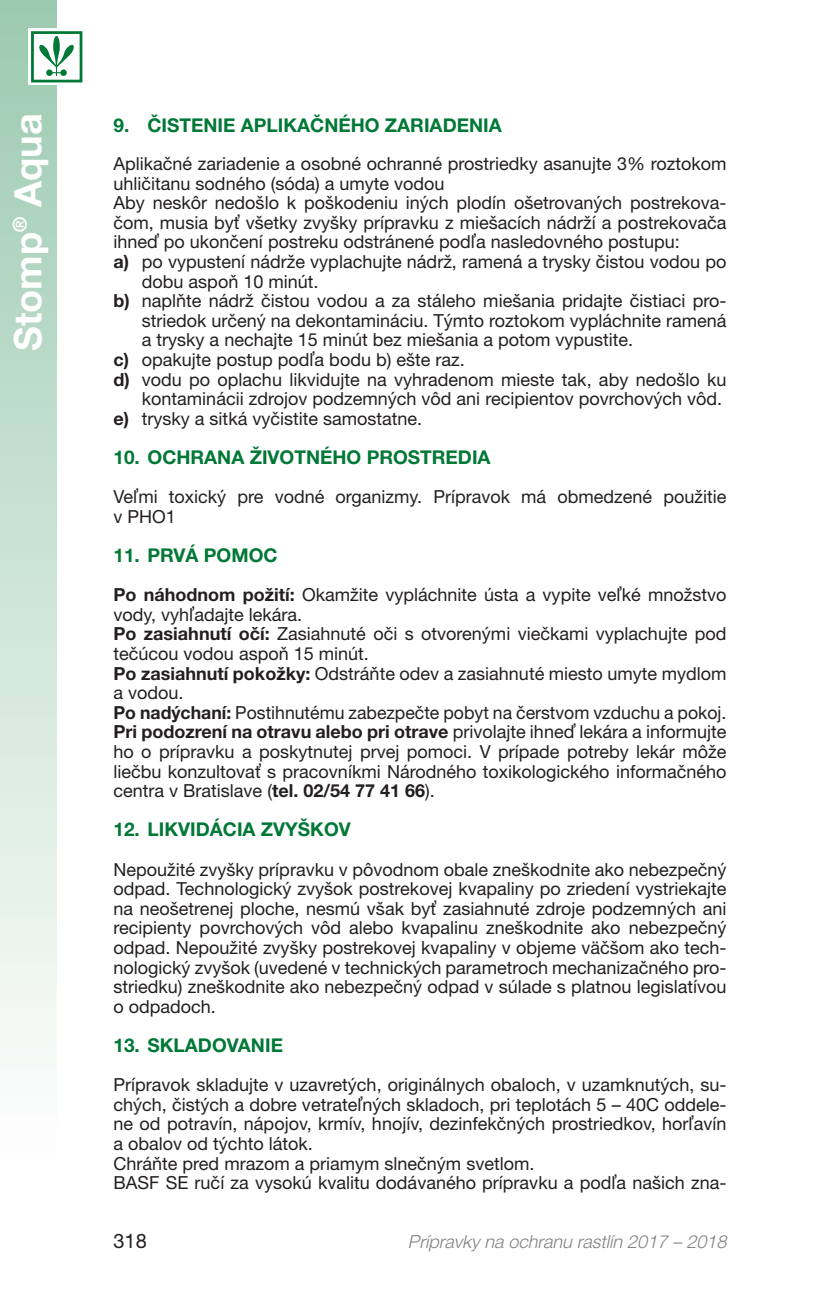
<style>
.page{position:relative;width:840px;height:1304px;background:#fff}
.page>*{position:absolute;margin:0;border:0;box-sizing:border-box;transform-origin:0 0}
.t1{font:700 38px "Helvetica Neue LT Pro";color:#fff}
.t2{font:20px "Helvetica Lucia Neue";color:#231f20}
.medzitit{font:700 19px "Helvetica Lucia Neue";color:#007836}
.Text{font:18px/19.6px "Helvetica Lucia Neue";color:#231f20}
.odsek_5mm_2bold{font:18px/19.6px "Helvetica Lucia Neue";color:#231f20}
.t3{font:italic 300 18px "Helvetica Lucia Neue";color:#808285}
.s1{font-weight:700}
</style>
<div class="page">
<div style="left:0;top:0;width:57px;height:1196px;background:linear-gradient(to bottom,#9ccab0,#fff)"></div>
<svg style="left:28px;top:29px;width:55px;height:56px"></svg>
<div style="left:32px;top:33px;width:49px;height:48px;background:#fff"></div>
<div style="left:31px;top:31px;width:51px;height:51px;border:3px solid #007836"></div>
<svg style="left:39px;top:36px;width:35px;height:40px"></svg>
<h1 class="t1" style="left:4px;top:351px;width:239px;rotate:-90deg">Stomp® Aqua</h1>
<p class="medzitit" style="left:113px;top:113px;width:389px">9. ČISTENIE APLIKAČNÉHO ZARIADENIA</p>
<p class="Text" style="left:113px;top:153px;width:614px">Aplikačné zariadenie a osobné ochranné prostriedky asanujte 3% roztokom uhličitanu sodného (sóda) a umyte vodou</p>
<p class="Text" style="left:113px;top:193px;width:614px;text-align:justify">Aby neskôr nedošlo k poškodeniu iných plodín ošetrovaných postrekova&shy;čom, musia byť všetky zvyšky prípravku z miešacích nádrží a postrekovača ihneď po ukončení postreku odstránené podľa nasledovného postupu:</p>
<p class="odsek_5mm_2bold" style="left:142px;top:251px;width:585px;text-indent:-28px"><span class="s1">a)</span> po vypustení nádrže vyplachujte nádrž, ramená a trysky čistou vodou po dobu aspoň 10 minút.</p>
<p class="odsek_5mm_2bold" style="left:142px;top:291px;width:585px;text-align:justify;text-indent:-28px"><span class="s1">b)</span> naplňte nádrž čistou vodou a za stáleho miešania pridajte čistiaci pro&shy;striedok určený na dekontamináciu. Týmto roztokom vypláchnite ramená a trysky a nechajte 15 minút bez miešania a potom vypustite.</p>
<p class="odsek_5mm_2bold" style="left:113px;top:349px;width:352px"><span class="s1">c)</span> opakujte postup podľa bodu b) ešte raz.</p>
<p class="odsek_5mm_2bold" style="left:113px;top:369px;width:614px;text-align:right"><span class="s1">d)</span> vodu po oplachu likvidujte na vyhradenom mieste tak, aby nedošlo ku kontaminácii zdrojov podzemných vôd ani recipientov povrchových vôd.</p>
<p class="odsek_5mm_2bold" style="left:113px;top:408px;width:310px"><span class="s1">e)</span> trysky a sitká vyčistite samostatne.</p>
<p class="medzitit" style="left:113px;top:445px;width:378px">10. OCHRANA ŽIVOTNÉHO PROSTREDIA</p>
<p class="Text" style="left:113px;top:487px;width:614px">Veľmi toxický pre vodné organizmy. Prípravok má obmedzené použitie v PHO1</p>
<p class="medzitit" style="left:113px;top:543px;width:165px">11. PRVÁ POMOC</p>
<p class="Text" style="left:113px;top:585px;width:614px"><span class="s1">Po náhodnom požití:</span> Okamžite vypláchnite ústa a vypite veľké množstvo vody, vyhľadajte lekára.</p>
<p class="Text" style="left:113px;top:624px;width:614px"><span class="s1">Po zasiahnutí očí:</span> Zasiahnuté oči s otvorenými viečkami vyplachujte pod tečúcou vodou aspoň 15 minút.</p>
<p class="Text" style="left:113px;top:663px;width:614px"><span class="s1">Po zasiahnutí pokožky:</span> Odstráňte odev a zasiahnuté miesto umyte mydlom a vodou.</p>
<p class="Text" style="left:113px;top:702px;width:614px"><span class="s1">Po nadýchaní:</span> Postihnutému zabezpečte pobyt na čerstvom vzduchu a pokoj.</p>
<p class="Text" style="left:113px;top:722px;width:614px;text-align:justify"><span class="s1">Pri podozrení na otravu alebo pri otrave</span> privolajte ihneď lekára a informujte ho o prípravku a poskytnutej prvej pomoci. V prípade potreby lekár môže liečbu konzultovať s pracovníkmi Národného toxikologického informačného centra v Bratislave (<span class="s1">tel. 02/54 77 41 66</span>).</p>
<p class="medzitit" style="left:113px;top:818px;width:239px">12. LIKVIDÁCIA ZVYŠKOV</p>
<p class="Text" style="left:113px;top:859px;width:614px;text-align:justify">Nepoužité zvyšky prípravku v pôvodnom obale zneškodnite ako nebezpečný odpad. Technologický zvyšok postrekovej kvapaliny po zriedení vystriekajte na neošetrenej ploche, nesmú však byť zasiahnuté zdroje podzemných ani recipienty povrchových vôd alebo kvapalinu zneškodnite ako nebezpečný odpad. Nepoužité zvyšky postrekovej kvapaliny v objeme väčšom ako tech&shy;nologický zvyšok (uvedené v technických parametroch mechanizačného pro&shy;striedku) zneškodnite ako nebezpečný odpad v súlade s platnou legislatívou o odpadoch.</p>
<p class="medzitit" style="left:113px;top:1033px;width:171px">13. SKLADOVANIE</p>
<p class="Text" style="left:113px;top:1075px;width:614px;text-align:justify">Prípravok skladujte v uzavretých, originálnych obaloch, v uzamknutých, su&shy;chých, čistých a dobre vetrateľných skladoch, pri teplotách 5 – 40C oddele&shy;ne od potravín, nápojov, krmív, hnojív, dezinfekčných prostriedkov, horľavín a obalov od týchto látok.</p>
<p class="Text" style="left:113px;top:1153px;width:422px">Chráňte pred mrazom a priamym slnečným svetlom.</p>
<p class="Text" style="left:113px;top:1173px;width:614px">BASF SE ručí za vysokú kvalitu dodávaného prípravku a podľa našich zna-</p>
<p class="t2" style="left:113px;top:1229px;width:35px">318</p>
<p class="t3" style="left:408px;top:1230px;width:324px">Prípravky na ochranu rastlín 2017 – 2018</p>
</div>
